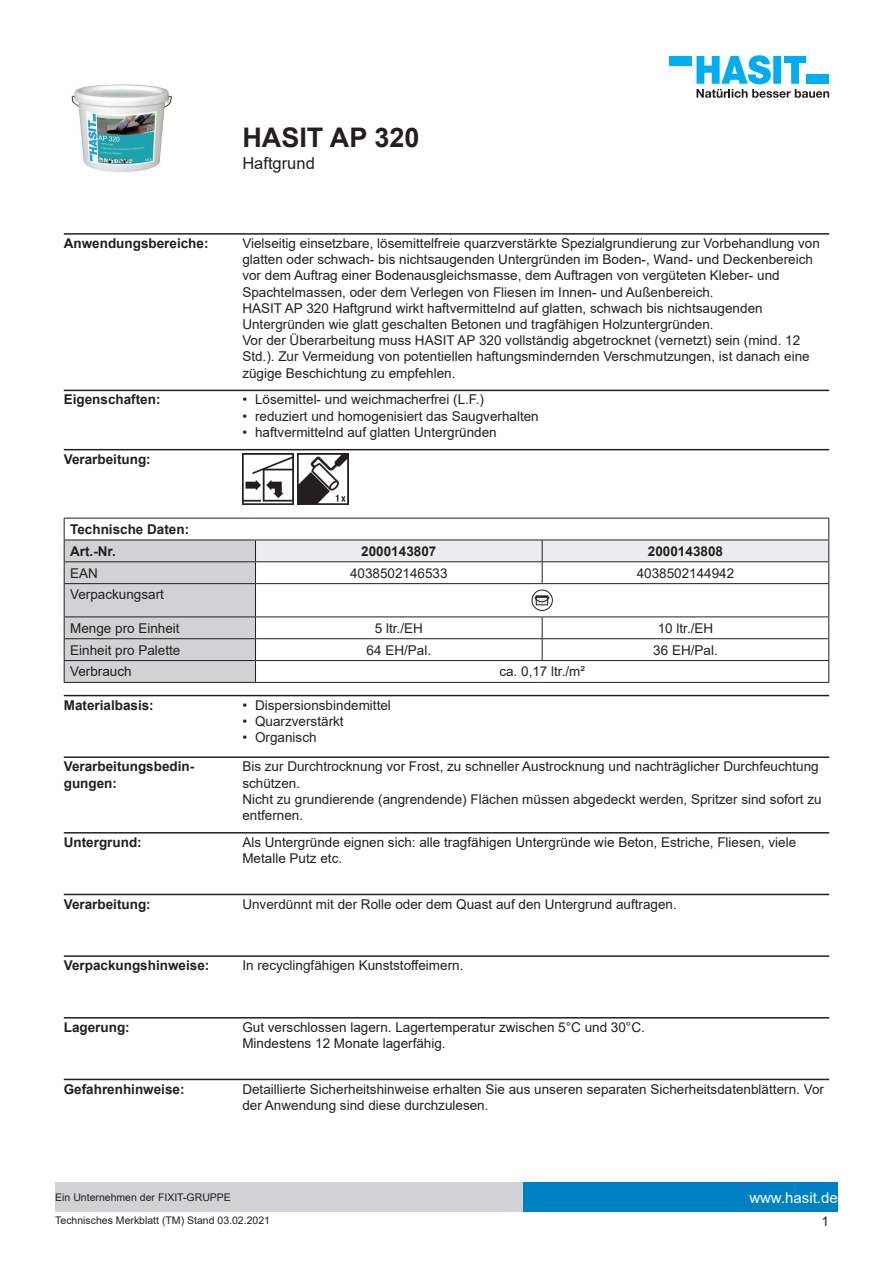
<style>
.page{position:relative;width:893px;height:1263px;background:#fff}
.page>*{position:absolute;margin:0;border:0;box-sizing:border-box;transform-origin:0 0}
.t1{font:700 27px "Arial";color:#231f20}
.t2{font:16.5px "Arial";color:#231f20}
.t3{font:15px "Arial";color:#fff}
.t4{font:13.5px/16.2px "Arial";color:#231f20}
.t5{font:700 13.5px/21.9px "Arial";color:#231f20}
.t6{font:10.5px "Arial";color:#231f20}
</style>
<div class="page">
<img style="left:71px;top:84px;width:101px;height:88px">
<div style="left:669px;top:56px;width:23px;height:10px;background:#00aeef"></div>
<svg style="left:696px;top:55px;width:133px;height:43px"></svg>
<div style="left:523px;top:1182px;width:315px;height:30px;background:#0081c3"></div>
<div style="left:55px;top:1182px;width:468px;height:30px;background:#d1d2d4"></div>
<hr style="left:64px;top:233px;width:765px;height:2px;background:#231f20">
<hr style="left:64px;top:390px;width:765px;height:1px;background:#231f20">
<hr style="left:64px;top:449px;width:765px;height:1px;background:#231f20">
<img style="left:242px;top:454px;width:51px;height:51px">
<img style="left:297px;top:454px;width:51px;height:51px">
<hr style="left:64px;top:682px;width:191px;height:1px;background:#231f20">
<hr style="left:255px;top:682px;width:287px;height:1px;background:#231f20">
<hr style="left:542px;top:682px;width:287px;height:1px;background:#231f20">
<svg style="left:64px;top:518px;width:765px;height:164px"></svg>
<hr style="left:64px;top:695px;width:765px;height:1px;background:#231f20">
<hr style="left:64px;top:756px;width:765px;height:2px;background:#231f20">
<hr style="left:64px;top:832px;width:765px;height:1px;background:#231f20">
<hr style="left:64px;top:894px;width:765px;height:1px;background:#231f20">
<hr style="left:64px;top:955px;width:765px;height:2px;background:#231f20">
<hr style="left:64px;top:1017px;width:765px;height:1px;background:#231f20">
<hr style="left:64px;top:1079px;width:765px;height:1px;background:#231f20">
<h1 class="t1" style="left:242px;top:119px;width:179px">HASIT AP 320</h1>
<p class="t2" style="left:242px;top:152px;width:74px">Haftgrund</p>
<p class="t5" style="left:64px;top:232px;width:146px">Anwendungsbereiche:</p>
<p class="t4" style="left:242px;top:235px;width:579px">Vielseitig einsetzbare, lösemittelfreie quarzverstärkte Spezialgrundierung zur Vorbehandlung von glatten oder schwach- bis nichtsaugenden Untergründen im Boden-, Wand- und Deckenbereich vor dem Auftrag einer Bodenausgleichsmasse, dem Auftragen von vergüteten Kleber- und Spachtelmassen, oder dem Verlegen von Fliesen im Innen- und Außenbereich.<br>HASIT AP 320 Haftgrund wirkt haftvermittelnd auf glatten, schwach bis nichtsaugenden Untergründen wie glatt geschalten Betonen und tragfähigen Holzuntergründen.<br>Vor der Überarbeitung muss HASIT AP 320 vollständig abgetrocknet (vernetzt) sein (mind. 12<br>Std.). Zur Vermeidung von potentiellen haftungsmindernden Verschmutzungen, ist danach eine zügige Beschichtung zu empfehlen.</p>
<p class="t5" style="left:64px;top:389px;width:98px">Eigenschaften:</p>
<p class="t4" style="left:242px;top:392px;width:243px">• Lösemittel- und weichmacherfrei (L.F.)</p>
<p class="t4" style="left:242px;top:408px;width:298px">• reduziert und homogenisiert das Saugverhalten</p>
<p class="t4" style="left:242px;top:424px;width:256px">• haftvermittelnd auf glatten Untergründen</p>
<p class="t5" style="left:64px;top:448px;width:89px">Verarbeitung:</p>
<p class="t5" style="left:70px;top:518px;width:121px">Technische Daten:<br>Art.-Nr.</p>
<p class="t5" style="left:361px;top:540px;width:77px">2000143807</p>
<p class="t5" style="left:648px;top:540px;width:77px">2000143808</p>
<p class="t4" style="left:70px;top:565px;width:29px">EAN</p>
<p class="t4" style="left:350px;top:565px;width:99px">4038502146533</p>
<p class="t4" style="left:637px;top:565px;width:99px">4038502144942</p>
<p class="t4" style="left:70px;top:586px;width:95px">Verpackungsart</p>
<p class="t4" style="left:70px;top:620px;width:111px">Menge pro Einheit</p>
<p class="t4" style="left:375px;top:620px;width:50px">5 ltr./EH</p>
<p class="t4" style="left:658px;top:620px;width:57px">10 ltr./EH</p>
<p class="t4" style="left:70px;top:642px;width:112px">Einheit pro Palette</p>
<p class="t4" style="left:367px;top:642px;width:66px">64 EH/Pal.</p>
<p class="t4" style="left:653px;top:642px;width:66px">36 EH/Pal.</p>
<p class="t4" style="left:70px;top:663px;width:63px">Verbrauch</p>
<p class="t4" style="left:499px;top:663px;width:87px">ca. 0,17 ltr./m²</p>
<p class="t5" style="left:64px;top:694px;width:92px">Materialbasis:</p>
<p class="t4" style="left:242px;top:697px;width:150px">• Dispersionsbindemittel</p>
<p class="t4" style="left:242px;top:713px;width:103px">• Quarzverstärkt</p>
<p class="t4" style="left:242px;top:729px;width:76px">• Organisch</p>
<p class="t5" style="left:64px;top:759px;width:132px;line-height:16.2px">Verarbeitungsbedin&shy;gungen:</p>
<p class="t4" style="left:242px;top:758px;width:581px">Bis zur Durchtrocknung vor Frost, zu schneller Austrocknung und nachträglicher Durchfeuchtung schützen.<br>Nicht zu grundierende (angrendende) Flächen müssen abgedeckt werden, Spritzer sind sofort zu entfernen.</p>
<p class="t5" style="left:64px;top:831px;width:79px">Untergrund:</p>
<p class="t4" style="left:242px;top:834px;width:555px">Als Untergründe eignen sich: alle tragfähigen Untergründe wie Beton, Estriche, Fliesen, viele<br>Metalle Putz etc.</p>
<p class="t5" style="left:64px;top:893px;width:89px">Verarbeitung:</p>
<p class="t4" style="left:242px;top:896px;width:436px">Unverdünnt mit der Rolle oder dem Quast auf den Untergrund auftragen.</p>
<p class="t5" style="left:64px;top:955px;width:147px">Verpackungshinweise:</p>
<p class="t4" style="left:242px;top:957px;width:223px">In recyclingfähigen Kunststoffeimern.</p>
<p class="t5" style="left:64px;top:1016px;width:68px">Lagerung:</p>
<p class="t4" style="left:242px;top:1019px;width:404px">Gut verschlossen lagern. Lagertemperatur zwischen 5°C und 30°C.<br>Mindestens 12 Monate lagerfähig.</p>
<p class="t5" style="left:64px;top:1078px;width:122px">Gefahrenhinweise:</p>
<p class="t4" style="left:242px;top:1080px;width:583px">Detaillierte Sicherheitshinweise erhalten Sie aus unseren separaten Sicherheitsdatenblättern. Vor der Anwendung sind diese durchzulesen.</p>
<p class="t6" style="left:55px;top:1190px;width:177px">Ein Unternehmen der FIXIT-GRUPPE</p>
<p class="t3" style="left:749px;top:1187px;width:90px">www.hasit.de</p>
<p class="t6" style="left:55px;top:1213px;width:216px">Technisches Merkblatt (TM) Stand 03.02.2021</p>
<p class="t4" style="left:821px;top:1213px;width:9px">1</p>
</div>
